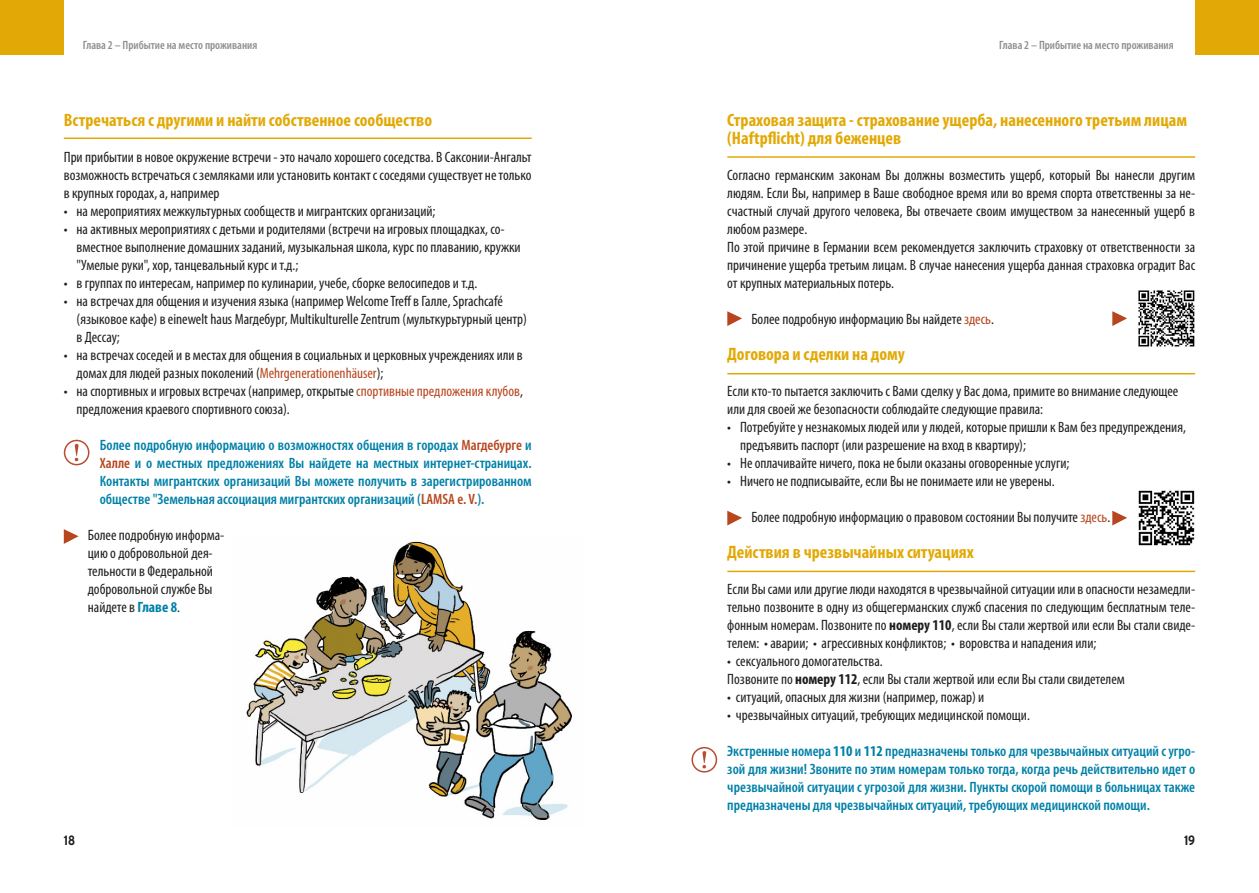
<style>
.page{position:relative;width:1259px;height:893px;background:#fff}
.page>*{position:absolute;margin:0;border:0;box-sizing:border-box;transform-origin:0 0}
.t1{font:700 condensed 18px/18px "Myriad Pro";color:#e2a906}
.t2{font:condensed 15px/18px "Myriad Pro";color:#1d1d1b}
.t3{font:600 condensed 15px/18px "Myriad Pro";color:#0080a8;text-align:justify}
.t4{font:700 condensed 13.5px "Interstate";color:#1d1d1b}
.t5{font:600 condensed 12px "Myriad Pro";color:#8e8e8d}
.s1{color:#b7451d}
.s2{font-weight:700;color:#0080a8}
.s3{font-weight:700}
</style>
<div class="page">
<svg style="left:64px;top:529px;width:15px;height:15px"></svg>
<svg style="left:727px;top:311px;width:15px;height:15px"></svg>
<svg style="left:727px;top:511px;width:15px;height:14px"></svg>
<svg style="left:64px;top:440px;width:25px;height:25px"></svg>
<svg style="left:691px;top:747px;width:26px;height:26px"></svg>
<hr style="left:64px;top:137px;width:467px;height:2px;background:#e2a906">
<hr style="left:727px;top:156px;width:468px;height:2px;background:#e2a906">
<hr style="left:727px;top:373px;width:468px;height:1px;background:#e2a906">
<hr style="left:727px;top:571px;width:468px;height:1px;background:#e2a906">
<div style="left:1195px;top:0;width:64px;height:54px;background:#e2a906"></div>
<div style="left:0;top:0;width:64px;height:54px;background:#e2a906"></div>
<img style="left:246px;top:541px;width:326px;height:279px">
<svg style="left:1112px;top:311px;width:15px;height:15px"></svg>
<img style="left:1138px;top:290px;width:57px;height:57px">
<svg style="left:1112px;top:511px;width:15px;height:14px"></svg>
<img style="left:1138px;top:490px;width:57px;height:56px">
<p class="t5" style="left:83px;top:40px;width:176px">Глава 2 – Прибытие на место проживания</p>
<p class="t5" style="left:999px;top:40px;width:176px">Глава 2 – Прибытие на место проживания</p>
<p class="t1" style="left:64px;top:113px;width:370px">Встречаться с другими и найти собственное сообщество</p>
<p class="t2" style="left:64px;top:149px;width:469px;text-align:justify">При прибытии в новое окружение встречи - это начало хорошего соседства. В Саксонии-Ангальт возможностьвстречатьсясземляками или установитьконтактссоседями существует нетолько в крупных городах, а, например</p>
<p class="t2" style="left:64px;top:203px;width:373px">• на мероприятиях межкультурных сообществ и мигрантских организаций;</p>
<p class="t2" style="left:77px;top:221px;width:446px;text-indent:-13px">• на активных мероприятиях с детьми и родителями (встречи на игровых площадках, со&shy;вместное выполнение домашних заданий, музыкальная школа, курс по плаванию, кружки "Умелые руки", хор, танцевальный курс и т.д.;</p>
<p class="t2" style="left:64px;top:275px;width:415px">• в группах по интересам, например по кулинарии, учебе, сборке велосипедов и т.д.</p>
<p class="t2" style="left:77px;top:293px;width:452px;text-indent:-13px">• на встречах для общения и изучения языка (например WelcomeTreff в Галле, Sprachcafé (языковое кафе) в einewelt haus Магдебург, Multikulturelle Zentrum (мульткурьтурный центр) в Дессау;</p>
<p class="t2" style="left:77px;top:347px;width:448px;text-indent:-13px">• на встречах соседей и в местах для общения в социальных и церковных учреждениях или в домах для людей разных поколений (<span class="s1">Mehrgenerationenhäuser</span>);</p>
<p class="t2" style="left:77px;top:383px;width:448px;text-indent:-13px">• на спортивных и игровых встречах (например, открытые <span class="s1">спортивные предложения клубов</span>, предложения краевого спортивного союза).</p>
<p class="t3" style="left:100px;top:437px;width:433px">Более подробную информацию о возможностях общения в городах <span class="s1">Магдебурге</span> и <span class="s1">Халле</span> и о местных предложениях Вы найдете на местных интернет-страницах.<br>Контакты мигрантских организаций Вы можете получить в зарегистрированном обществе "Земельная ассоциация мигрантских организаций (<span class="s1">LAMSA e. V.</span>).</p>
<p class="t2" style="left:88px;top:527px;width:138px">Более подробную информа&shy;цию о добровольной дея&shy;тельности в Федеральной добровольной службе Вы найдете в <span class="s2">Главе 8</span>.</p>
<p class="t1" style="left:727px;top:113px;width:461px">Страховая защита - страхование ущерба, нанесенного третьим лицам (Haftpflicht) для беженцев</p>
<p class="t2" style="left:727px;top:167px;width:469px">Согласно германским законам Вы должны возместить ущерб, который Вы нанесли другим людям. Если Вы, например в Ваше свободное время или во время спорта ответственны за не&shy;счастный случай другого человека, Вы отвечаете своим имуществом за нанесенный ущерб в любом размере.<br>По этой причине в Германии всем рекомендуется заключить страховку от ответственности за причинение ущерба третьим лицам. В случае нанесения ущерба данная страховка оградит Вас от крупных материальных потерь.</p>
<p class="t2" style="left:751px;top:311px;width:244px">Более подробную информацию Вы найдете <span class="s1">здесь</span>.</p>
<p class="t1" style="left:727px;top:347px;width:179px">Договора и сделки на дому</p>
<p class="t2" style="left:727px;top:383px;width:452px">Если кто-то пытается заключить с Вами сделку у Вас дома, примите во внимание следующее или для своей же безопасности соблюдайте следующие правила:</p>
<p class="t2" style="left:740px;top:419px;width:447px;text-indent:-13px">• Потребуйте у незнакомых людей или у людей, которые пришли к Вам без предупреждения, предъявить паспорт (или разрешение на вход в квартиру);</p>
<p class="t2" style="left:727px;top:455px;width:343px">• Не оплачивайте ничего, пока не были оказаны оговоренные услуги;</p>
<p class="t2" style="left:727px;top:473px;width:329px">• Ничего не подписывайте, если Вы не понимаете или не уверены.</p>
<p class="t2" style="left:751px;top:509px;width:360px">Более подробную информацию о правовом состоянии Вы получите <span class="s1">здесь</span>.</p>
<p class="t1" style="left:727px;top:545px;width:248px">Действия в чрезвычайных ситуациях</p>
<p class="t2" style="left:727px;top:581px;width:469px;text-align:justify">Если Вы сами или другиелюди находятсявчрезвычайной ситуации или вопасности незамедли&shy;тельно позвоните в одну из общегерманских служб спасения по следующим бесплатным теле&shy;фонным номерам. Позвоните по <span class="s3">номеру 110</span>, если Вы стали жертвой или если Вы стали свиде&shy;телем: • аварии; • агрессивных конфликтов; • воровства и нападения или;</p>
<p class="t2" style="left:727px;top:653px;width:399px">• сексуального домогательства.<br>Позвоните по <span class="s3">номеру 112</span>, если Вы стали жертвой или если Вы стали свидетелем</p>
<p class="t2" style="left:727px;top:689px;width:258px">• ситуаций, опасных для жизни (например, пожар) и</p>
<p class="t2" style="left:727px;top:707px;width:304px">• чрезвычайных ситуаций, требующих медицинской помощи.</p>
<p class="t3" style="left:727px;top:743px;width:469px">Экстренные номера <span class="s3">110</span> и <span class="s3">112</span> предназначены только для чрезвычайных ситуаций с угро&shy;зой для жизни! Звоните по этим номерам только тогда, когда речь действительно идет о чрезвычайной ситуации с угрозой для жизни. Пункты скорой помощи в больницах также предназначены для чрезвычайных ситуаций, требующих медицинской помощи.</p>
<p class="t4" style="left:64px;top:833px;width:13px">18</p>
<p class="t4" style="left:1184px;top:833px;width:13px">19</p>
</div>
